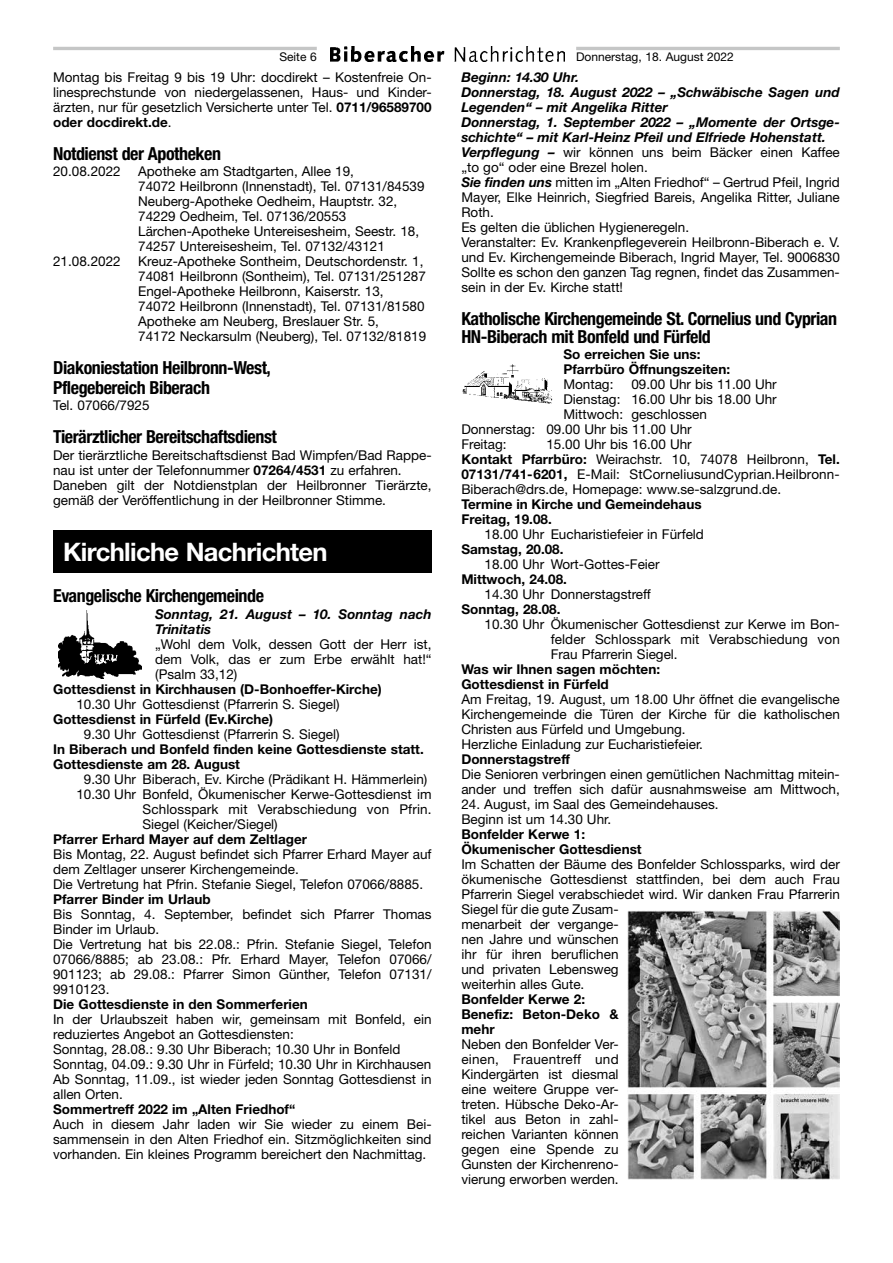
<style>
.page{position:relative;width:893px;height:1263px;background:#fff}
.page>*{position:absolute;margin:0;border:0;box-sizing:border-box;transform-origin:0 0}
.t1{font:700 25.5px "Helvetica Neue LT Std";letter-spacing:-.025em;color:#fff}
.t2{font:700 condensed 18px/19.5px "Helvetica Neue LT Std";letter-spacing:-.025em;color:#000}
.t3{font:13.5px/15px "Helvetica Neue LT Std";color:#000}
.t4{font:700 13.5px/15px "Helvetica Neue LT Std";color:#000}
.t5{font:italic 700 13.5px/15px "Helvetica Neue LT Std";color:#000}
.t6{font:12px "Helvetica Neue LT Std";color:#000}
.s1{font-weight:700}
.s2{font-weight:700;font-style:italic}
</style>
<div class="page">
<img style="left:330px;top:47px;width:234px;height:15px">
<hr style="left:53px;top:47px;width:264px;height:3px;background:#c5c6c6">
<hr style="left:576px;top:47px;width:264px;height:3px;background:#c5c6c6">
<div style="left:53px;top:530px;width:379px;height:43px;background:#000"></div>
<img style="left:59px;top:610px;width:82px;height:68px">
<img style="left:462px;top:364px;width:91px;height:40px">
<img style="left:627px;top:911px;width:213px;height:269px">
<p class="t6" style="left:279px;top:49px;width:39px">Seite 6</p>
<p class="t6" style="left:576px;top:49px;width:159px">Donnerstag, 18. August 2022</p>
<p class="t3" style="left:53px;top:69px;width:380px;text-align:justify">Montag bis Freitag 9 bis 19 Uhr: docdirekt – Kostenfreie On&shy;linesprechstunde von niedergelassenen, Haus- und Kinder&shy;ärzten, nur für gesetzlich Versicherte unter Tel. <span class="s1">0711/96589700 oder docdirekt.de</span>.</p>
<h2 class="t2" style="left:53px;top:144px;width:169px">Notdienst der Apotheken</h2>
<p class="t3" style="left:53px;top:164px;width:69px">20.08.2022</p>
<p class="t3" style="left:138px;top:164px;width:288px">Apotheke am Stadtgarten, Allee 19,<br>74072 Heilbronn (Innenstadt), Tel. 07131/84539<br>Neuberg-Apotheke Oedheim, Hauptstr. 32, 74229 Oedheim, Tel. 07136/20553<br>Lärchen-Apotheke Untereisesheim, Seestr. 18, 74257 Untereisesheim, Tel. 07132/43121</p>
<p class="t3" style="left:53px;top:254px;width:69px">21.08.2022</p>
<p class="t3" style="left:138px;top:254px;width:289px">Kreuz-Apotheke Sontheim, Deutschordenstr. 1, 74081 Heilbronn (Sontheim), Tel. 07131/251287<br>Engel-Apotheke Heilbronn, Kaiserstr. 13,<br>74072 Heilbronn (Innenstadt), Tel. 07131/81580<br>Apotheke am Neuberg, Breslauer Str. 5,<br>74172 Neckarsulm (Neuberg), Tel. 07132/81819</p>
<h2 class="t2" style="left:53px;top:358px;width:219px">Diakoniestation Heilbronn-West,<br>Pflegebereich Biberach</h2>
<p class="t3" style="left:53px;top:398px;width:98px">Tel. 07066/7925</p>
<h2 class="t2" style="left:53px;top:427px;width:225px">Tierärztlicher Bereitschaftsdienst</h2>
<p class="t3" style="left:53px;top:447px;width:380px">Der tierärztliche Bereitschaftsdienst Bad Wimpfen/Bad Rappe&shy;nau ist unter der Telefonnummer <span class="s1">07264/4531</span> zu erfahren.<br>Daneben gilt der Notdienstplan der Heilbronner Tierärzte, gemäß der Veröffentlichung in der Heilbronner Stimme.</p>
<h1 class="t1" style="left:63px;top:536px;width:266px">Kirchliche Nachrichten</h1>
<h2 class="t2" style="left:53px;top:586px;width:212px">Evangelische Kirchengemeinde</h2>
<p class="t5" style="left:155px;top:606px;width:278px">Sonntag, 21. August – 10. Sonntag nach<br>Trinitatis</p>
<p class="t3" style="left:155px;top:636px;width:278px;text-align:justify">„Wohl dem Volk, dessen Gott der Herr ist, dem Volk, das er zum Erbe erwählt hat!“ (Psalm 33,12)</p>
<p class="t4" style="left:53px;top:681px;width:330px">Gottesdienst in Kirchhausen (D-Bonhoeffer-Kirche)</p>
<p class="t3" style="left:76px;top:696px;width:265px">10.30 Uhr Gottesdienst (Pfarrerin S. Siegel)</p>
<p class="t4" style="left:53px;top:711px;width:222px">Gottesdienst in Fürfeld (Ev.Kirche)</p>
<p class="t3" style="left:84px;top:726px;width:257px">9.30 Uhr Gottesdienst (Pfarrerin S. Siegel)</p>
<p class="t4" style="left:53px;top:741px;width:372px">In Biberach und Bonfeld finden keine Gottesdienste statt.<br>Gottesdienste am 28. August</p>
<p class="t3" style="left:84px;top:771px;width:345px">9.30 Uhr Biberach, Ev. Kirche (Prädikant H. Hämmerlein)</p>
<p class="t3" style="left:76px;top:786px;width:357px">10.30 Uhr Bonfeld, Ökumenischer Kerwe-Gottesdienst im</p>
<p class="t3" style="left:142px;top:801px;width:291px">Schlosspark mit Verabschiedung von Pfrin.</p>
<p class="t3" style="left:142px;top:816px;width:137px">Siegel (Keicher/Siegel)</p>
<p class="t4" style="left:53px;top:831px;width:255px">Pfarrer Erhard Mayer auf dem Zeltlager</p>
<p class="t3" style="left:53px;top:846px;width:380px">Bis Montag, 22. August befindet sich Pfarrer Erhard Mayer auf dem Zeltlager unserer Kirchengemeinde.<br>Die Vertretung hat Pfrin. Stefanie Siegel, Telefon 07066/8885.</p>
<p class="t4" style="left:53px;top:891px;width:159px">Pfarrer Binder im Urlaub</p>
<p class="t3" style="left:53px;top:906px;width:380px">Bis Sonntag, 4. September, befindet sich Pfarrer Thomas Binder im Urlaub.<br>Die Vertretung hat bis 22.08.: Pfrin. Stefanie Siegel, Telefon 07066/8885; ab 23.08.: Pfr. Erhard Mayer, Telefon 07066/ 901123; ab 29.08.: Pfarrer Simon Günther, Telefon 07131/ 9910123.</p>
<p class="t4" style="left:53px;top:996px;width:256px">Die Gottesdienste in den Sommerferien</p>
<p class="t3" style="left:53px;top:1011px;width:380px">In der Urlaubszeit haben wir, gemeinsam mit Bonfeld, ein reduziertes Angebot an Gottesdiensten:<br>Sonntag, 28.08.: 9.30 Uhr Biberach; 10.30 Uhr in Bonfeld Sonntag, 04.09.: 9.30 Uhr in Fürfeld; 10.30 Uhr in Kirchhausen Ab Sonntag, 11.09., ist wieder jeden Sonntag Gottesdienst in allen Orten.</p>
<p class="t4" style="left:53px;top:1101px;width:244px">Sommertreff 2022 im „Alten Friedhof“</p>
<p class="t3" style="left:53px;top:1116px;width:380px;text-align:justify">Auch in diesem Jahr laden wir Sie wieder zu einem Bei&shy;sammensein in den Alten Friedhof ein. Sitzmöglichkeiten sind vorhanden. Ein kleines Programm bereichert den Nachmittag.</p>
<p class="t3" style="left:461px;top:69px;width:380px"><span class="s2">Beginn: 14.30 Uhr.<br>Donnerstag, 18. August 2022 – „Schwäbische Sagen und Legenden“ – mit Angelika Ritter<br>Donnerstag, 1. September 2022 – „Momente der Ortsge&shy;schichte“ – mit Karl-Heinz Pfeil und Elfriede Hohenstatt.<br>Verpflegung –</span> wir können uns beim Bäcker einen Kaffee „to go“ oder eine Brezel holen.<br><span class="s2">Sie finden uns</span> mitten im „Alten Friedhof“ – Gertrud Pfeil, Ingrid Mayer, Elke Heinrich, Siegfried Bareis, Angelika Ritter, Juliane Roth.<br>Es gelten die üblichen Hygieneregeln.<br>Veranstalter: Ev. Krankenpflegeverein Heilbronn-Biberach e. V. und Ev. Kirchengemeinde Biberach, Ingrid Mayer, Tel. 9006830<br>Sollte es schon den ganzen Tag regnen, findet das Zusammen&shy;sein in der Ev. Kirche statt!</p>
<h2 class="t2" style="left:461px;top:309px;width:377px;line-height:18px">Katholische Kirchengemeinde St. Cornelius und Cyprian<br>HN-Biberach mit Bonfeld und Fürfeld</h2>
<p class="t4" style="left:563px;top:347px;width:168px">So erreichen Sie uns:<br>Pfarrbüro Öffnungszeiten:</p>
<p class="t3" style="left:563px;top:377px;width:52px">Montag:</p>
<p class="t3" style="left:631px;top:377px;width:147px">09.00 Uhr bis 11.00 Uhr</p>
<p class="t3" style="left:563px;top:392px;width:215px">Dienstag: 16.00 Uhr bis 18.00 Uhr</p>
<p class="t3" style="left:563px;top:407px;width:145px">Mittwoch: geschlossen</p>
<p class="t3" style="left:461px;top:422px;width:232px">Donnerstag: 09.00 Uhr bis 11.00 Uhr</p>
<p class="t3" style="left:461px;top:437px;width:47px">Freitag:</p>
<p class="t3" style="left:461px;top:437px;width:380px;text-indent:85px">15.00 Uhr bis 16.00 Uhr<br><span class="s1">Kontakt Pfarrbüro:</span> Weirachstr. 10, 74078 Heilbronn, <span class="s1">Tel.<br>07131/741-6201,</span> E-Mail: StCorneliusundCyprian.Heilbronn-Biberach@drs.de, Homepage: www.se-salzgrund.de.</p>
<p class="t4" style="left:461px;top:497px;width:242px">Termine in Kirche und Gemeindehaus<br>Freitag, 19.08.</p>
<p class="t3" style="left:485px;top:527px;width:221px">18.00 Uhr Eucharistiefeier in Fürfeld</p>
<p class="t4" style="left:461px;top:542px;width:104px">Samstag, 20.08.</p>
<p class="t3" style="left:485px;top:557px;width:177px">18.00 Uhr Wort-Gottes-Feier</p>
<p class="t4" style="left:461px;top:572px;width:107px">Mittwoch, 24.08.</p>
<p class="t3" style="left:485px;top:587px;width:168px">14.30 Uhr Donnerstagstreff</p>
<p class="t4" style="left:461px;top:602px;width:101px">Sonntag, 28.08.</p>
<p class="t3" style="left:551px;top:617px;width:291px;text-align:justify;text-indent:-66px">10.30 Uhr Ökumenischer Gottesdienst zur Kerwe im Bon&shy;felder Schlosspark mit Verabschiedung von Frau Pfarrerin Siegel.</p>
<p class="t4" style="left:461px;top:662px;width:200px">Was wir Ihnen sagen möchten:<br>Gottesdienst in Fürfeld</p>
<p class="t3" style="left:461px;top:692px;width:380px">Am Freitag, 19. August, um 18.00 Uhr öffnet die evangelische Kirchengemeinde die Türen der Kirche für die katholischen Christen aus Fürfeld und Umgebung.<br>Herzliche Einladung zur Eucharistiefeier.</p>
<p class="t4" style="left:461px;top:752px;width:110px">Donnerstagstreff</p>
<p class="t3" style="left:461px;top:767px;width:380px">Die Senioren verbringen einen gemütlichen Nachmittag mitein&shy;ander und treffen sich dafür ausnahmsweise am Mittwoch,</p>
<p class="t3" style="left:461px;top:797px;width:259px">24. August, im Saal des Gemeindehauses.<br>Beginn ist um 14.30 Uhr.</p>
<p class="t4" style="left:461px;top:827px;width:182px">Bonfelder Kerwe 1:<br>Ökumenischer Gottesdienst</p>
<p class="t3" style="left:461px;top:857px;width:380px">Im Schatten der Bäume des Bonfelder Schlossparks, wird der ökumenische Gottesdienst stattfinden, bei dem auch Frau Pfarrerin Siegel verabschiedet wird. Wir danken Frau Pfarrerin Siegel für die gute Zusam-<br>menarbeit der vergange-<br>nen Jahre und wünschen<br>ihr für ihren beruflichen<br>und privaten Lebensweg<br>weiterhin alles Gute.</p>
<p class="t4" style="left:461px;top:992px;width:159px">Bonfelder Kerwe 2:<br>Benefiz: Beton-Deko &amp; mehr</p>
<p class="t3" style="left:461px;top:1037px;width:159px;text-align:justify">Neben den Bonfelder Ver&shy;einen, Frauentreff und Kindergärten ist diesmal eine weitere Gruppe ver&shy;treten. Hübsche Deko-Ar&shy;tikel aus Beton in zahl&shy;reichen Varianten können gegen eine Spende zu Gunsten der Kirchenreno&shy;vierung erworben werden.</p>
</div>
